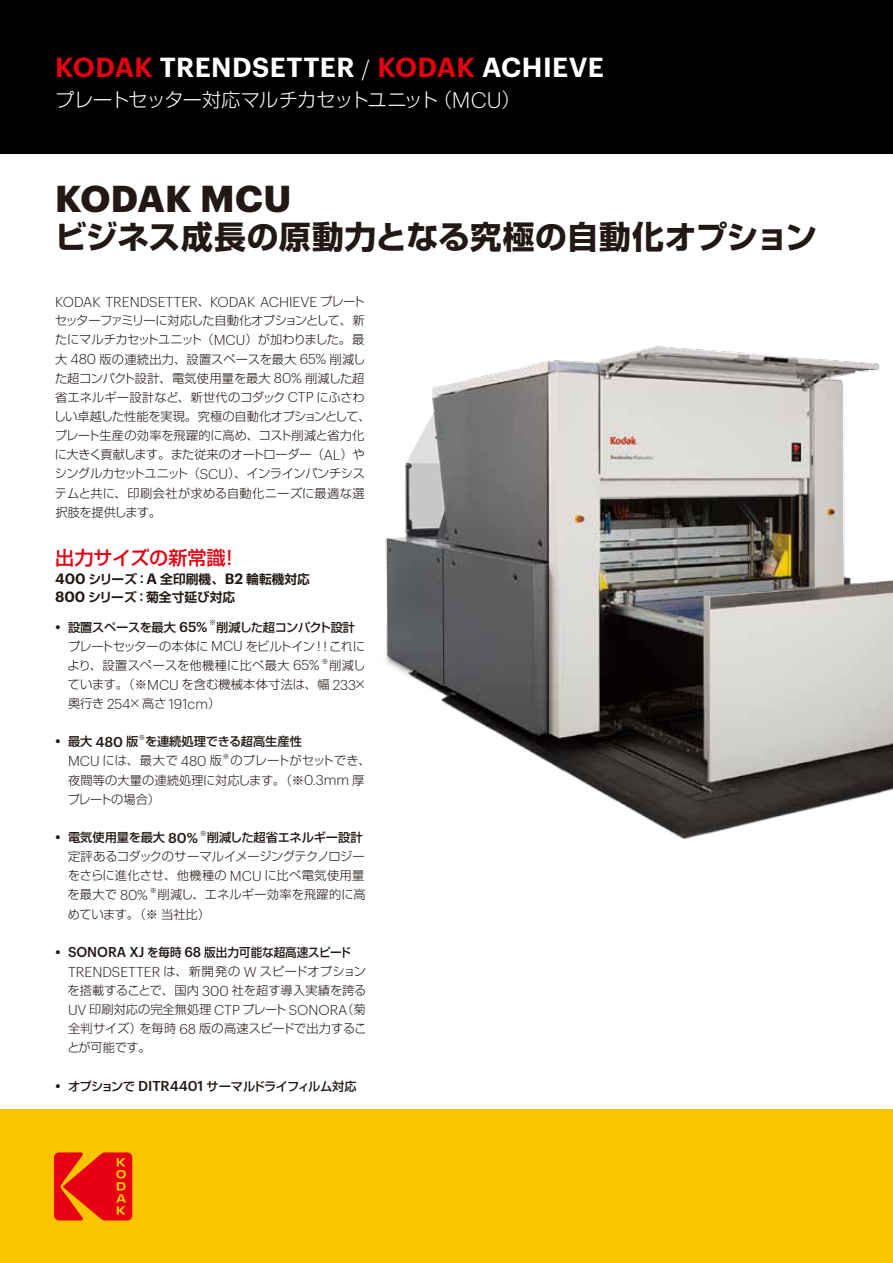
<style>
.page{position:relative;width:893px;height:1263px;background:#fff}
.page>*{position:absolute;margin:0;border:0;box-sizing:border-box;transform-origin:0 0}
.t1{font:700 36.6px "Graphik";letter-spacing:.005em;color:#221815}
.t2{font:700 31.95px "Shin Go Pro";letter-spacing:-.005em;color:#221815}
.t3{font:600 27px "Graphik";letter-spacing:.015em;color:#fff}
.t4{font:300 19.2px "Shin Go Pro";letter-spacing:-.05em;color:#fff}
.t5{font:500 19.2px "Shin Go Pro";color:#e60012}
.t6{font:300 14.1px "Graphik";color:#221815}
.t7{font:700 12.75px/17.9px "Shin Go Pro De";color:#221815}
.t8{font:300 12.15px/19.2px "Shin Go Pro";color:#221815}
.t9{font:500 12.15px/19.2px "Shin Go Pro";letter-spacing:-.015em;color:#221815}
.t10{font:300 12.15px/19.2px "Shin Go Pro";letter-spacing:.02em;color:#221815;text-align:right}
.t11{font:500 12.15px "Shin Go Pro";letter-spacing:-.06em;color:#221815}
.t12{font:500 7.2px "Shin Go Pro";color:#221815}
.t13{font:300 7.2px "Shin Go Pro";color:#221815}
.s1{color:#e60012}
.s2{font-weight:300;font-size:22.5px}
.s3{font-family:"Graphik";font-size:22.05px}
.s4{font-family:"Shin Go Pro";font-size:12.15px}
.s5{font-family:"Graphik";font-size:14.1px}
.s6{font-family:"Graphik";font-weight:600;font-size:14.7px}
.s7{font-weight:500}
.s8{font-family:"Graphik";font-weight:300;font-size:14.1px}
.s9{font-weight:300}
.s10{font-family:"Graphik";font-weight:500;font-size:14.1px}
</style>
<div class="page">
<div style="left:0;top:0;width:893px;height:153px;background:#000"></div>
<img style="left:385px;top:346px;width:508px;height:494px">
<div style="left:0;top:1110px;width:893px;height:153px;background:#fbc400"></div>
<svg style="left:54px;top:1152px;width:78px;height:68px;background:#e9240e"></svg>
<h3 class="t3" style="left:55px;top:47px;width:550px"><span class="s1">KODAK</span> TRENDSETTER <span class="s2">/</span> <span class="s1">KODAK</span> ACHIEVE</h3>
<h3 class="t4" style="left:55px;top:84px;width:467px">プレートセッター対応マルチカセットユニット（<span class="s3">MCU</span>）</h3>
<h1 class="t1" style="left:55px;top:170px;width:238px">KODAK MCU</h1>
<h2 class="t2" style="left:55px;top:211px;width:763px">ビジネス成長の原動力となる究極の自動化オプション</h2>
<p class="t6" style="left:55px;top:291px;width:311px">KODAK TRENDSETTER<span class="s4">、</span>KODAK ACHIEVE <span class="s4">プレート</span></p>
<p class="t8" style="left:54px;top:310px;width:318px">セッターファミリーに対応した自動化オプションとして、新たにマルチカセットユニット（<span class="s5">MCU</span>）が加わりました。最大 <span class="s5">480</span> 版の連続出力、設置スペースを最大 <span class="s5">65%</span> 削減した超コンパクト設計、電気使用量を最大 <span class="s5">80%</span> 削減した超省エネルギー設計など、新世代のコダック <span class="s5">CTP</span> にふさわしい卓越した性能を実現。究極の自動化オプションとして、プレート生産の効率を飛躍的に高め、コスト削減と省力化に大きく貢献します。また従来のオートローダー（<span class="s5">AL</span>）やシングルカセットユニット（<span class="s5">SCU</span>）、インラインパンチシステムと共に、印刷会社が求める自動化ニーズに最適な選択肢を提供します。</p>
<h3 class="t5" style="left:55px;top:541px;width:185px">出力サイズの新常識！</h3>
<p class="t7" style="left:55px;top:568px;width:256px"><span class="s6">400</span> シリーズ：<span class="s6">A</span> 全印刷機、<span class="s6">B2</span> 輪転機対応<br><span class="s6">800</span> シリーズ：菊全寸延び対応</p>
<p class="t9" style="left:55px;top:616px;width:154px">• 設置スペースを最大 <span class="s5">65%</span></p>
<p class="t12" style="left:209px;top:617px;width:9px">※</p>
<p class="t8" style="left:68px;top:616px;width:299px;text-indent:149px"><span class="s7">削減した超コンパクト設計</span>プレートセッターの本体に <span class="s5">MCU</span> をビルトイン！！これにより、設置スペースを他機種に比べ最大 <span class="s5">65%</span></p>
<p class="t13" style="left:321px;top:655px;width:9px">※</p>
<p class="t10" style="left:68px;top:654px;width:300px">削減し<br>ています。（※<span class="s5">MCU</span> を含む機械本体寸法は、幅 <span class="s5">233</span>×</p>
<p class="t6" style="left:68px;top:693px;width:154px"><span class="s4">奥行き</span> 254<span class="s4">×高さ</span> 191cm<span class="s4">）</span></p>
<p class="t9" style="left:55px;top:731px;width:85px">• 最大 <span class="s5">480</span> 版</p>
<p class="t12" style="left:138px;top:732px;width:9px">※</p>
<p class="t9" style="left:68px;top:731px;width:235px;text-indent:77px">を連続処理できる超高生産性<br><span class="s8">MCU</span> <span class="s9">には、最大で</span> <span class="s8">480</span> <span class="s9">版</span></p>
<p class="t13" style="left:222px;top:751px;width:9px">※</p>
<p class="t8" style="left:68px;top:750px;width:305px;text-indent:163px">のプレートがセットでき、夜間等の大量の連続処理に対応します。（※<span class="s5">0.3mm</span> 厚プレートの場合）</p>
<p class="t9" style="left:55px;top:826px;width:144px">• 電気使用量を最大 <span class="s5">80%</span></p>
<p class="t12" style="left:200px;top:827px;width:9px">※</p>
<p class="t9" style="left:207px;top:826px;width:157px">削減した超省エネルギー設計</p>
<p class="t8" style="left:68px;top:845px;width:298px;text-align:justify">定評あるコダックのサーマルイメージングテクノロジーをさらに進化させ、他機種の <span class="s5">MCU</span> に比べ電気使用量を最大で <span class="s5">80%</span></p>
<p class="t13" style="left:150px;top:885px;width:9px">※</p>
<p class="t8" style="left:68px;top:884px;width:299px;text-indent:90px">削減し、エネルギー効率を飛躍的に高めています。（※ 当社比）</p>
<p class="t8" style="left:67px;top:941px;width:301px;text-indent:-12px"><span class="s7">•</span> <span class="s10">SONORA XJ</span> <span class="s7">を毎時</span> <span class="s10">68</span> <span class="s7">版出力可能な超高速スピード<br></span><span class="s5">TRENDSETTER</span> は、新開発の <span class="s5">W</span> スピードオプションを搭載することで、国内 <span class="s5">300</span> 社を超す導入実績を誇る<br><span class="s5">UV</span> 印刷対応の完全無処理 <span class="s5">CTP</span> プレート <span class="s5">SONORA</span>（菊全判サイズ）を毎時 <span class="s5">68</span> 版の高速スピードで出力することが可能です。</p>
<p class="t11" style="left:55px;top:1076px;width:303px">• オプションで <span class="s5">DITR4401</span> サーマルドライフィルム対応</p>
</div>
